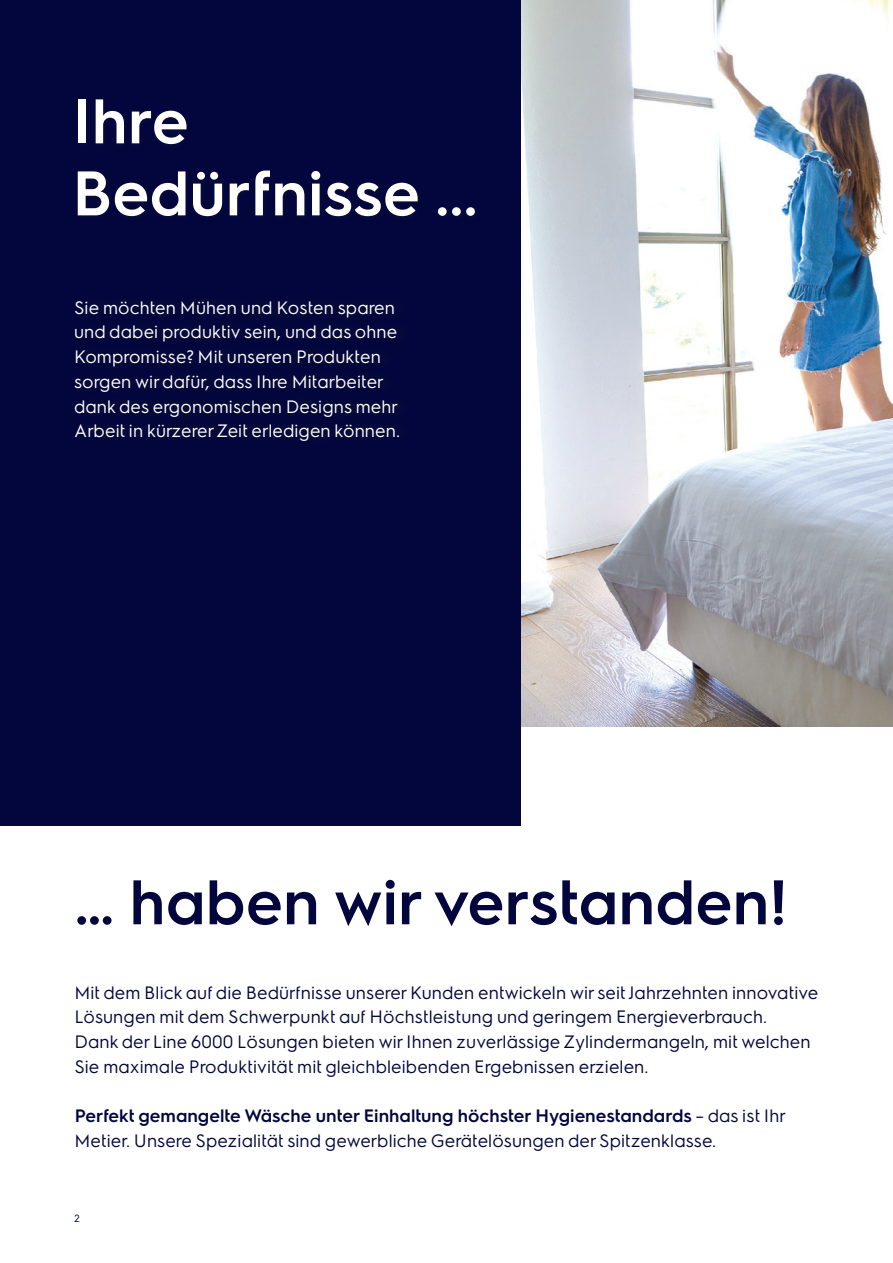
<style>
.page{position:relative;width:893px;height:1263px;background:#fff}
.page>*{position:absolute;margin:0;border:0;box-sizing:border-box;transform-origin:0 0}
.t1{font:600 63px "Electrolux Sans";color:#02063d}
.t2{font:600 63px/72px "Electrolux Sans";color:#fff}
.t3{font:18px/24.8px "Electrolux Sans";color:#02063d}
.t4{font:18px/24.8px "Electrolux Sans";color:#fff}
.t5{font:10.5px "Electrolux Sans";color:#02063d}
.s1{font-weight:600}
</style>
<div class="page">
<img style="left:521px;top:0;width:372px;height:726px">
<div style="left:0;top:0;width:521px;height:825px;background:#02063d"></div>
<h1 class="t2" style="left:72px;top:81px;width:407px">Ihre<br>Bedürfnisse ...</h1>
<p class="t4" style="left:74px;top:294px;width:327px">Sie möchten Mühen und Kosten sparen und dabei produktiv sein, und das ohne Kompromisse? Mit unseren Produkten sorgen wir dafür, dass Ihre Mitarbeiter dank des ergonomischen Designs mehr Arbeit in kürzerer Zeit erledigen können.</p>
<h1 class="t1" style="left:75px;top:858px;width:714px">… haben wir verstanden!</h1>
<p class="t3" style="left:75px;top:979px;width:746px">Mit dem Blick auf die Bedürfnisse unserer Kunden entwickeln wir seit Jahrzehnten innovative Lösungen mit dem Schwerpunkt auf Höchstleistung und geringem Energieverbrauch.<br>Dank der Line 6000 Lösungen bieten wir Ihnen zuverlässige Zylindermangeln, mit welchen Sie maximale Produktivität mit gleichbleibenden Ergebnissen erzielen.</p>
<p class="t3" style="left:75px;top:1102px;width:713px"><span class="s1">Perfekt gemangelte Wäsche unter Einhaltung höchster Hygienestandards</span> – das ist Ihr<br>Metier. Unsere Spezialität sind gewerbliche Gerätelösungen der Spitzenklasse.</p>
<p class="t5" style="left:74px;top:1210px;width:7px">2</p>
</div>
